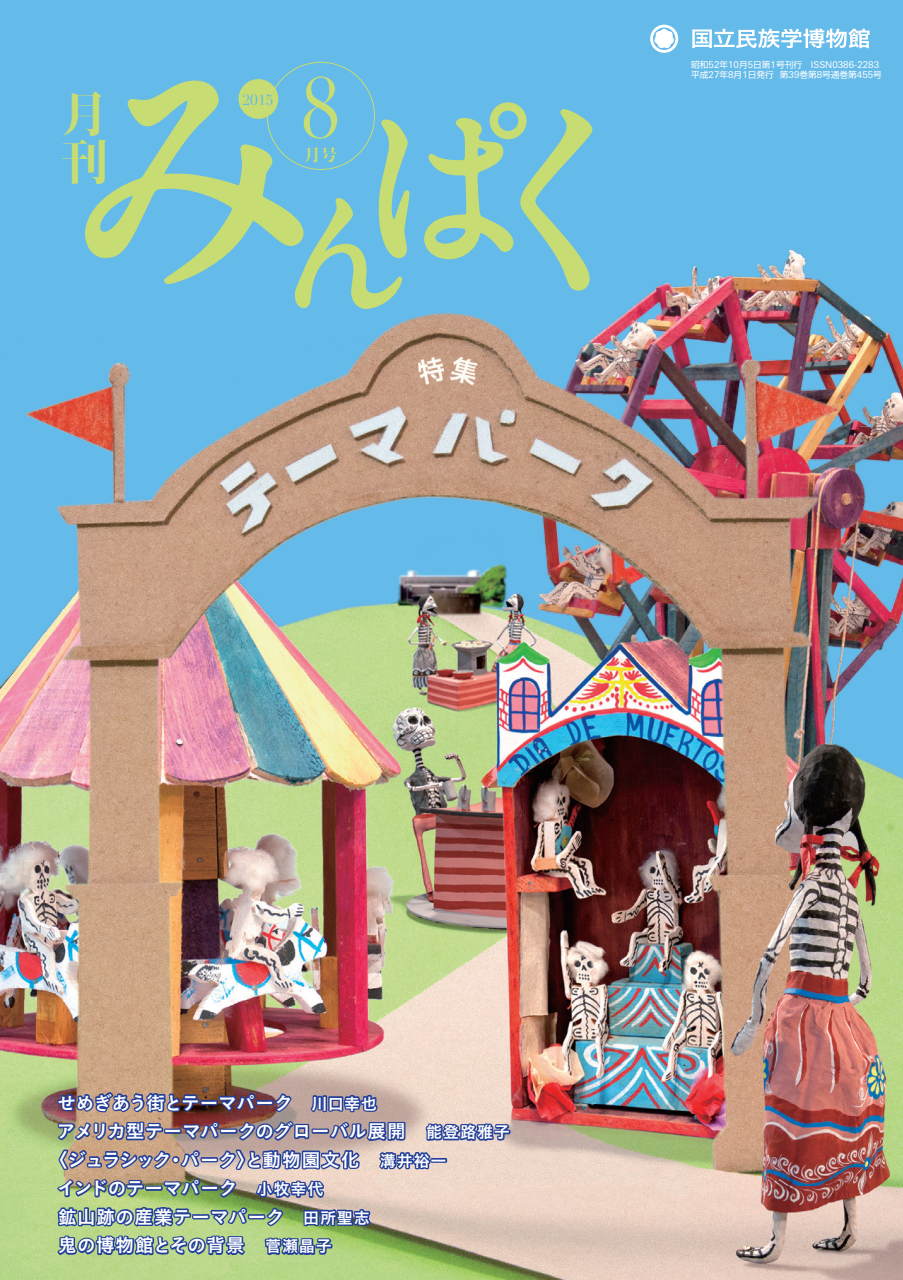
<style>
.page{position:relative;width:903px;height:1280px;background:#fff}
.page>*{position:absolute;margin:0;border:0;box-sizing:border-box;transform-origin:0 0}
.t1{font:83.83px "Didot LH";color:#c7dc72;scale:.9 1}
.t2{font:800 48.12px/48.1px "Kocho Std";color:#c7dc72}
.t3{font:18.55px "Koburina Go Std N W6";letter-spacing:-.005em;color:#fff}
.t4{font:18.55px "Koburina Go Std N W6";letter-spacing:.02em;color:#fff}
.t5{font:18.55px "Koburina Go Std N W6";letter-spacing:.05em;color:#fff}
.t6{font:800 16.8px "Kocho Std";color:#c7dc72}
.t7{font:16.1px "Koburina Go Std N W6";letter-spacing:.05em;color:#fff}
.t8{font:14.88px "Didot LH";color:#64bae9}
.t9{font:9.45px "Linotype Univers Basic";color:#fff}
.t10{font:8.75px/10px "Shin Go Pro";color:#fff}
.s1{font-family:"Linotype Univers Basic";font-size:9.45px}
</style>
<div class="page">
<img style="left:0;top:0;width:903px;height:1279px">
<svg style="left:85px;top:81px;width:507px;height:228px;background:#7cc2cc"></svg>
<div style="left:238px;top:79px;width:40px;height:40px;background:#c7dc72;border-radius:50%"></div>
<svg style="left:692px;top:28px;width:177px;height:20px"></svg>
<svg style="left:650px;top:25px;width:28px;height:28px"></svg>
<img style="left:52px;top:877px;width:460px;height:392px">
<h2 class="t2" style="left:61px;top:83px;width:50px">月刊</h2>
<p class="t8" style="left:243px;top:91px;width:32px">2015</p>
<h1 class="t1" style="left:301px;top:59px;width:45px">8</h1>
<p class="t6" style="left:304px;top:141px;width:35px">月号</p>
<p class="t10" style="left:780px;top:58px;width:104px;text-indent:-89px">昭和<span class="s1">52</span>年<span class="s1">10</span>月<span class="s1">5</span>日第<span class="s1">1</span>号刊行<br>第<span class="s1">39</span>巻第<span class="s1">8</span>号通巻第<span class="s1">455</span>号</p>
<p class="t9" style="left:811px;top:59px;width:70px">ISSN0386-2283</p>
<p class="t10" style="left:691px;top:68px;width:84px">平成<span class="s1">27</span>年 月<span class="s1">8 1</span>日発行</p>
<p class="t3" style="left:58px;top:1088px;width:237px">せめぎあう街とテーマパーク</p>
<p class="t7" style="left:311px;top:1091px;width:67px">川口幸也</p>
<p class="t3" style="left:57px;top:1116px;width:350px">アメリカ型テーマパークのグローバル展開</p>
<p class="t7" style="left:380px;top:1148px;width:68px">溝井裕一</p>
<p class="t7" style="left:426px;top:1119px;width:85px">能登路雅子</p>
<p class="t3" style="left:49px;top:1145px;width:124px">〈ジュラシック</p>
<p class="t3" style="left:237px;top:1145px;width:20px">〉</p>
<p class="t5" style="left:181px;top:1145px;width:180px">パークと動物園文化</p>
<p class="t3" style="left:166px;top:1145px;width:20px">・</p>
<p class="t3" style="left:57px;top:1173px;width:182px">インドのテーマパーク</p>
<p class="t7" style="left:257px;top:1176px;width:68px">小牧幸代</p>
<p class="t4" style="left:58px;top:1202px;width:228px">鉱山跡の産業テーマパーク</p>
<p class="t7" style="left:265px;top:1233px;width:68px">菅瀬晶子</p>
<p class="t7" style="left:303px;top:1205px;width:68px">田所聖志</p>
<p class="t4" style="left:58px;top:1231px;width:188px">鬼の博物館とその背景</p>
</div>
